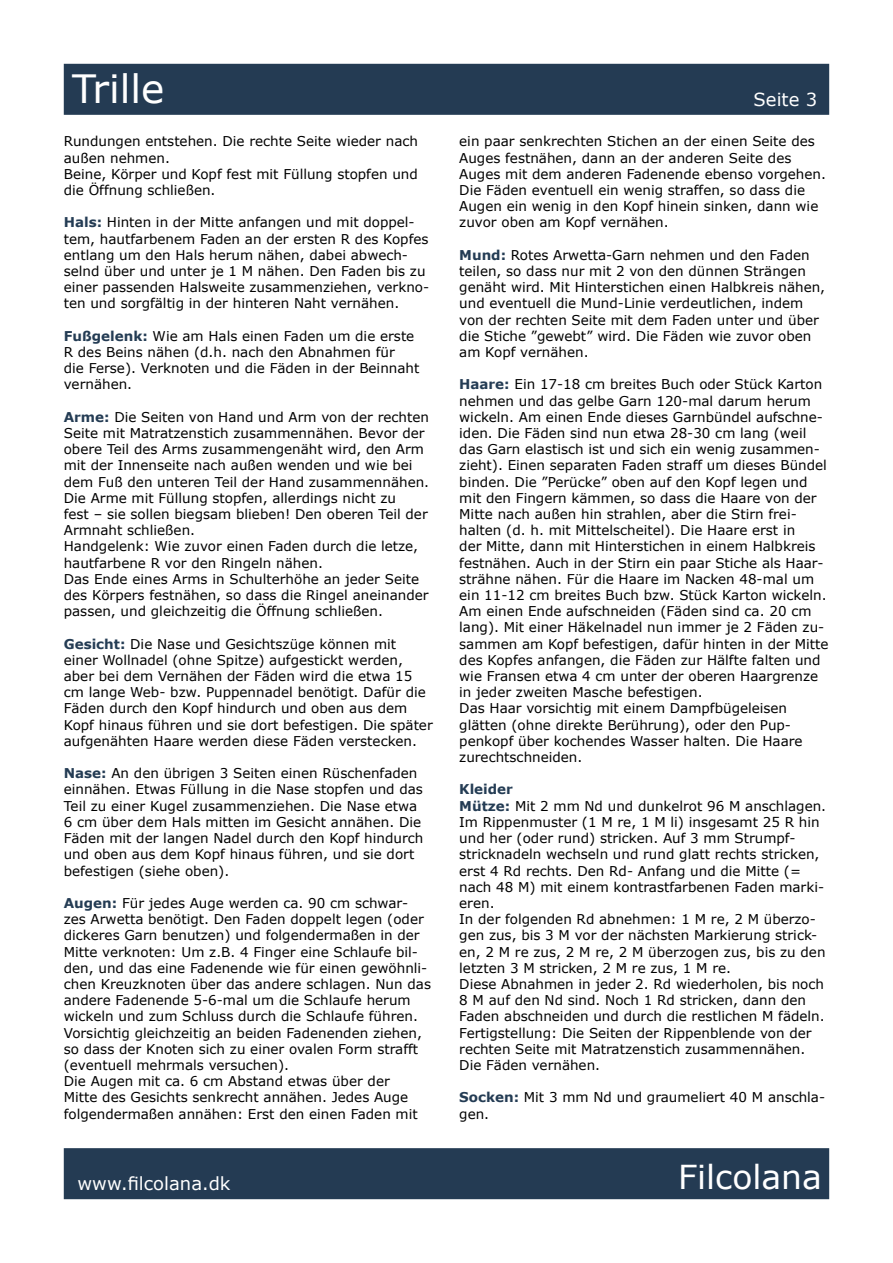
<style>
.page{position:relative;width:893px;height:1263px;background:#fff}
.page>*{position:absolute;margin:0;border:0;box-sizing:border-box;transform-origin:0 0}
.t1{font:39px "Verdana";color:#fff}
.t2{font:33px "Verdana";color:#fff}
.t3{font:18px "Verdana";color:#fff}
.t4{font:13.5px/16.2px "Verdana";color:#000}
.s1{font-weight:700;color:#243c54}
</style>
<div class="page">
<div style="left:64px;top:64px;width:765px;height:51px;background:#243b53;border:2px solid #243c54"></div>
<div style="left:64px;top:1148px;width:765px;height:51px;background:#243b53;border:2px solid #243c54"></div>
<h1 class="t1" style="left:72px;top:64px;width:94px">Trille</h1>
<p class="t4" style="left:64px;top:134px;width:356px">Rundungen entstehen. Die rechte Seite wieder nach außen nehmen.<br>Beine, Körper und Kopf fest mit Füllung stopfen und die Öffnung schließen.</p>
<p class="t4" style="left:64px;top:215px;width:367px"><span class="s1">Hals:</span> Hinten in der Mitte anfangen und mit doppel&shy;tem, hautfarbenem Faden an der ersten R des Kopfes entlang um den Hals herum nähen, dabei abwech&shy;selnd über und unter je 1 M nähen. Den Faden bis zu einer passenden Halsweite zusammenziehen, verkno&shy;ten und sorgfältig in der hinteren Naht vernähen.</p>
<p class="t4" style="left:64px;top:328px;width:357px"><span class="s1">Fußgelenk:</span> Wie am Hals einen Faden um die erste R des Beins nähen (d.h. nach den Abnahmen für<br>die Ferse). Verknoten und die Fäden in der Beinnaht vernähen.</p>
<p class="t4" style="left:64px;top:409px;width:367px"><span class="s1">Arme:</span> Die Seiten von Hand und Arm von der rechten Seite mit Matratzenstich zusammennähen. Bevor der obere Teil des Arms zusammengenäht wird, den Arm mit der Innenseite nach außen wenden und wie bei dem Fuß den unteren Teil der Hand zusammennähen.<br>Die Arme mit Füllung stopfen, allerdings nicht zu<br>fest – sie sollen biegsam blieben! Den oberen Teil der Armnaht schließen.<br>Handgelenk: Wie zuvor einen Faden durch die letze, hautfarbene R vor den Ringeln nähen.<br>Das Ende eines Arms in Schulterhöhe an jeder Seite des Körpers festnähen, so dass die Ringel aneinander passen, und gleichzeitig die Öffnung schließen.</p>
<p class="t4" style="left:64px;top:636px;width:370px"><span class="s1">Gesicht:</span> Die Nase und Gesichtszüge können mit einer Wollnadel (ohne Spitze) aufgestickt werden, aber bei dem Vernähen der Fäden wird die etwa 15 cm lange Web- bzw. Puppennadel benötigt. Dafür die Fäden durch den Kopf hindurch und oben aus dem Kopf hinaus führen und sie dort befestigen. Die später aufgenähten Haare werden diese Fäden verstecken.</p>
<p class="t4" style="left:64px;top:765px;width:361px"><span class="s1">Nase:</span> An den übrigen 3 Seiten einen Rüschenfaden einnähen. Etwas Füllung in die Nase stopfen und das Teil zu einer Kugel zusammenziehen. Die Nase etwa 6 cm über dem Hals mitten im Gesicht annähen. Die Fäden mit der langen Nadel durch den Kopf hindurch und oben aus dem Kopf hinaus führen, und sie dort befestigen (siehe oben).</p>
<p class="t4" style="left:64px;top:895px;width:369px"><span class="s1">Augen:</span> Für jedes Auge werden ca. 90 cm schwar&shy;zes Arwetta benötigt. Den Faden doppelt legen (oder dickeres Garn benutzen) und folgendermaßen in der Mitte verknoten: Um z.B. 4 Finger eine Schlaufe bil&shy;den, und das eine Fadenende wie für einen gewöhnli&shy;chen Kreuzknoten über das andere schlagen. Nun das andere Fadenende 5-6-mal um die Schlaufe herum wickeln und zum Schluss durch die Schlaufe führen.<br>Vorsichtig gleichzeitig an beiden Fadenenden ziehen, so dass der Knoten sich zu einer ovalen Form strafft (eventuell mehrmals versuchen).<br>Die Augen mit ca. 6 cm Abstand etwas über der<br>Mitte des Gesichts senkrecht annähen. Jedes Auge folgendermaßen annähen: Erst den einen Faden mit</p>
<h3 class="t3" style="left:754px;top:88px;width:65px">Seite 3</h3>
<p class="t4" style="left:459px;top:134px;width:368px">ein paar senkrechten Stichen an der einen Seite des Auges festnähen, dann an der anderen Seite des Auges mit dem anderen Fadenende ebenso vorgehen.<br>Die Fäden eventuell ein wenig straffen, so dass die Augen ein wenig in den Kopf hinein sinken, dann wie zuvor oben am Kopf vernähen.</p>
<p class="t4" style="left:459px;top:247px;width:367px"><span class="s1">Mund:</span> Rotes Arwetta-Garn nehmen und den Faden teilen, so dass nur mit 2 von den dünnen Strängen genäht wird. Mit Hinterstichen einen Halbkreis nähen, und eventuell die Mund-Linie verdeutlichen, indem von der rechten Seite mit dem Faden unter und über die Stiche ”gewebt” wird. Die Fäden wie zuvor oben am Kopf vernähen.</p>
<p class="t4" style="left:459px;top:377px;width:371px"><span class="s1">Haare:</span> Ein 17-18 cm breites Buch oder Stück Karton nehmen und das gelbe Garn 120-mal darum herum wickeln. Am einen Ende dieses Garnbündel aufschne&shy;iden. Die Fäden sind nun etwa 28-30 cm lang (weil das Garn elastisch ist und sich ein wenig zusammen&shy;zieht). Einen separaten Faden straff um dieses Bündel binden. Die ”Perücke” oben auf den Kopf legen und mit den Fingern kämmen, so dass die Haare von der Mitte nach außen hin strahlen, aber die Stirn frei&shy;halten (d. h. mit Mittelscheitel). Die Haare erst in<br>der Mitte, dann mit Hinterstichen in einem Halbkreis festnähen. Auch in der Stirn ein paar Stiche als Haar&shy;strähne nähen. Für die Haare im Nacken 48-mal um ein 11-12 cm breites Buch bzw. Stück Karton wickeln.<br>Am einen Ende aufschneiden (Fäden sind ca. 20 cm lang). Mit einer Häkelnadel nun immer je 2 Fäden zu&shy;sammen am Kopf befestigen, dafür hinten in der Mitte des Kopfes anfangen, die Fäden zur Hälfte falten und wie Fransen etwa 4 cm unter der oberen Haargrenze in jeder zweiten Masche befestigen.<br>Das Haar vorsichtig mit einem Dampfbügeleisen glätten (ohne direkte Berührung), oder den Pup&shy;penkopf über kochendes Wasser halten. Die Haare zurechtschneiden.</p>
<p class="t4" style="left:459px;top:782px;width:368px"><span class="s1">Kleider<br>Mütze:</span> Mit 2 mm Nd und dunkelrot 96 M anschlagen.<br>Im Rippenmuster (1 M re, 1 M li) insgesamt 25 R hin und her (oder rund) stricken. Auf 3 mm Strumpf&shy;stricknadeln wechseln und rund glatt rechts stricken, erst 4 Rd rechts. Den Rd- Anfang und die Mitte (= nach 48 M) mit einem kontrastfarbenen Faden marki&shy;eren.<br>In der folgenden Rd abnehmen: 1 M re, 2 M überzo&shy;gen zus, bis 3 M vor der nächsten Markierung strick&shy;en, 2 M re zus, 2 M re, 2 M überzogen zus, bis zu den letzten 3 M stricken, 2 M re zus, 1 M re.<br>Diese Abnahmen in jeder 2. Rd wiederholen, bis noch 8 M auf den Nd sind. Noch 1 Rd stricken, dann den Faden abschneiden und durch die restlichen M fädeln.<br>Fertigstellung: Die Seiten der Rippenblende von der rechten Seite mit Matratzenstich zusammennähen.<br>Die Fäden vernähen.</p>
<p class="t4" style="left:459px;top:1089px;width:367px"><span class="s1">Socken:</span> Mit 3 mm Nd und graumeliert 40 M anschla&shy;gen.</p>
<h3 class="t3" style="left:78px;top:1172px;width:154px">www.filcolana.dk</h3>
<h2 class="t2" style="left:678px;top:1156px;width:145px">Filcolana</h2>
</div>
